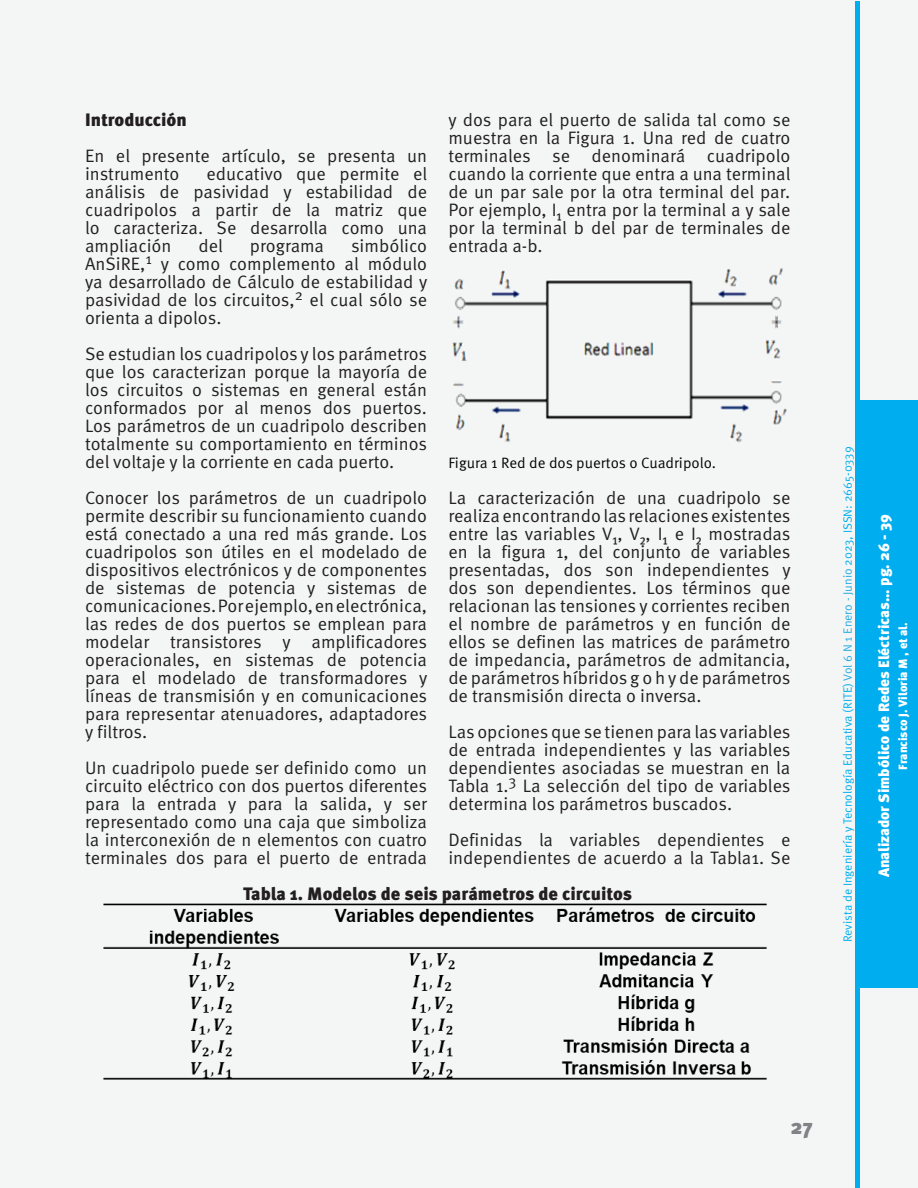
<style>
.page{position:relative;width:918px;height:1188px;background:#f4f6f6}
.page>*{position:absolute;margin:0;border:0;box-sizing:border-box;transform-origin:0 0}
.t1{font:900 21px "Meta Pro";color:#808285}
.txt{font:18px/18px "Meta Pro";color:#231f20;text-align:justify}
.txt-2{font:900 18px "Meta Pro";color:#231f20}
.t2{font:900 15px "Meta Pro";color:#fff}
.Pie_Imagen{font:15px "Meta Pro";color:#040503}
.t3{font:12px "Meta Pro";color:#00aeef}
.t4{font:900 12px "Meta Pro";letter-spacing:-.005em;color:#fff}
.s1{color:#29abe2}
</style>
<div class="page">
<div style="left:859px;top:400px;width:59px;height:588px;background:#00aeef"></div>
<hr style="left:855px;top:2px;width:4px;height:1186px;background:#00aeef">
<img style="left:104px;top:903px;width:663px;height:177px">
<img style="left:452px;top:268px;width:335px;height:175px">
<p class="txt-2" style="left:85px;top:108px;width:103px">Introducción</p>
<p class="txt" style="left:85px;top:147px;width:344px">En el presente artículo, se presenta un instrumento</p>
<p class="txt" style="left:448px;top:111px;width:344px">y dos para el puerto de salida tal como se muestra en la Figura 1. Una red de cuatro terminales se denominará cuadripolo cuando la corriente que entra a una terminal de un par sale por la otra terminal del par.<br>Por ejemplo, I₁ entra por la terminal a y sale por la terminal b del par de terminales de entrada a-b.</p>
<p class="txt" style="left:85px;top:165px;width:344px;text-indent:122px">educativo que permite el análisis de pasividad y estabilidad de cuadripolos a partir de la matriz que lo caracteriza. Se desarrolla como una ampliación</p>
<p class="txt" style="left:85px;top:237px;width:344px;text-indent:266px">simbólico AnSiRE,<sup>1</sup> y como complemento al módulo ya desarrollado de Cálculo de estabilidad y pasividad de los circuitos,<sup>2</sup> el cual sólo se orienta a dipolos.</p>
<p class="txt" style="left:85px;top:345px;width:344px">Se estudian los cuadripolos y los parámetros que los caracterizan porque la mayoría de los circuitos o sistemas en general están conformados por al menos dos puertos.<br>Los parámetros de un cuadripolo describen totalmente su comportamiento en términos del voltaje y la corriente en cada puerto.</p>
<p class="txt" style="left:85px;top:489px;width:344px">Conocer los parámetros de un cuadripolo permite describir su funcionamiento cuando está conectado a una red más grande. Los cuadripolos son útiles en el modelado de dispositivos electrónicos y de componentes de sistemas de potencia y sistemas de comunicaciones. Por ejemplo, en electrónica, las redes de dos puertos se emplean para modelar transistores y amplificadores operacionales, en sistemas de potencia para el modelado de transformadores y líneas de transmisión y en comunicaciones para representar atenuadores, adaptadores y filtros.</p>
<p class="txt" style="left:85px;top:759px;width:344px">Un cuadripolo puede ser definido como un circuito eléctrico con dos puertos diferentes para la entrada y para la salida, y ser representado como una caja que simboliza la interconexión de n elementos con cuatro terminales dos para el puerto de entrada</p>
<p class="txt" style="left:199px;top:237px;width:26px">del</p>
<p class="txt" style="left:250px;top:237px;width:76px">programa</p>
<p class="Pie_Imagen" style="left:448px;top:453px;width:269px">Figura 1 Red de dos puertos o Cuadripolo.</p>
<p class="txt" style="left:448px;top:489px;width:344px">La caracterización de una cuadripolo se realiza encontrando las relaciones existentes entre las variables V₁, V₂, I₁ e I₂ mostradas en la figura 1, del conjunto de variables presentadas, dos son independientes y dos son dependientes. Los términos que relacionan las tensiones y corrientes reciben el nombre de parámetros y en función de ellos se definen las matrices de parámetro de impedancia, parámetros de admitancia, de parámetros híbridos g o h y de parámetros de transmisión directa o inversa.</p>
<p class="txt" style="left:448px;top:723px;width:344px">Las opciones que se tienen para las variables de entrada independientes y las variables dependientes asociadas se muestran en la Tabla 1.<sup>3</sup> La selección del tipo de variables determina los parámetros buscados.</p>
<p class="txt" style="left:448px;top:831px;width:344px">Definidas la variables dependientes e independientes de acuerdo a la Tabla1. Se</p>
<p class="txt-2" style="left:243px;top:882px;width:391px">Tabla 1. Modelos de seis parámetros de circuitos</p>
<p class="t3" style="left:840px;top:942px;width:497px;rotate:-90deg">Revista de Ingeniería y Tecnología Educativa (RITE) <span class="s1">Vol 6 N 1 Enero - Junio</span> 2023, ISSN: 2665-0339</p>
<p class="t2" style="left:875px;top:877px;width:365px;rotate:-90deg">Analizador Simbólico de Redes Eléctricas... pg. 26 - 39</p>
<p class="t4" style="left:895px;top:770px;width:149px;rotate:-90deg">Francisco J. Viloria M , et al.</p>
<p class="t1" style="left:790px;top:1113px;width:24px">27</p>
</div>
